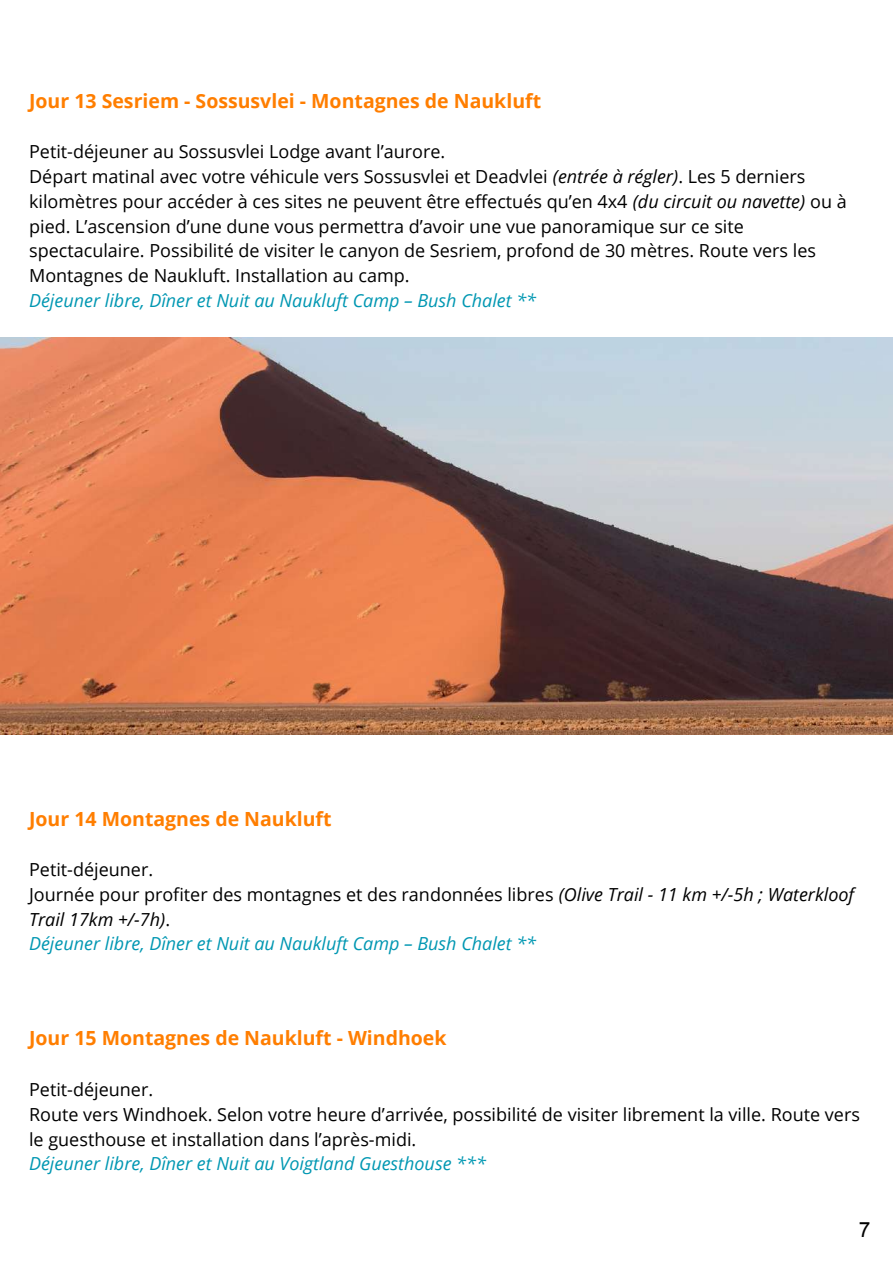
<style>
.page{position:relative;width:893px;height:1264px;background:#fff}
.page>*{position:absolute;margin:0;border:0;box-sizing:border-box;transform-origin:0 0}
.t1{font:700 19.5px "Open Sans";color:#ff7e00}
.t2{font:18px/24.8px "Open Sans";color:#000}
.t3{font:italic 18px "Open Sans";color:#0097b2}
.s1{font-style:italic}
.s2{font-style:italic;color:#0097b2}
</style>
<div class="page">
<img style="left:0;top:338px;width:892px;height:396px">
<p class="t1" style="left:29px;top:87px;width:513px">Jour 13 Sesriem - Sossusvlei - Montagnes de Naukluft</p>
<p class="t2" style="left:29px;top:139px;width:819px">Petit-déjeuner au Sossusvlei Lodge avant l’aurore.<br>Départ matinal avec votre véhicule vers Sossusvlei et Deadvlei <span class="s1">(entrée à régler)</span>. Les 5 derniers kilomètres pour accéder à ces sites ne peuvent être effectués qu’en 4x4 <span class="s1">(du circuit ou navette)</span> ou à pied. L’ascension d’une dune vous permettra d’avoir une vue panoramique sur ce site spectaculaire. Possibilité de visiter le canyon de Sesriem, profond de 30 mètres. Route vers les Montagnes de Naukluft. Installation au camp.</p>
<p class="t3" style="left:29px;top:287px;width:508px">Déjeuner libre, Dîner et Nuit au Naukluft Camp – Bush Chalet **</p>
<p class="t1" style="left:29px;top:804px;width:304px">Jour 14 Montagnes de Naukluft</p>
<p class="t2" style="left:29px;top:856px;width:826px">Petit-déjeuner.<br>Journée pour profiter des montagnes et des randonnées libres <span class="s1">(Olive Trail - 11 km +/-5h ; Waterkloof Trail 17km +/-7h)</span>.<br><span class="s2">Déjeuner libre, Dîner et Nuit au Naukluft Camp – Bush Chalet **</span></p>
<p class="t1" style="left:29px;top:1024px;width:419px">Jour 15 Montagnes de Naukluft - Windhoek</p>
<p class="t2" style="left:29px;top:1076px;width:832px">Petit-déjeuner.<br>Route vers Windhoek. Selon votre heure d’arrivée, possibilité de visiter librement la ville. Route vers le guesthouse et installation dans l’après-midi.</p>
<p class="t3" style="left:29px;top:1150px;width:458px">Déjeuner libre, Dîner et Nuit au Voigtland Guesthouse ***</p>
</div>
